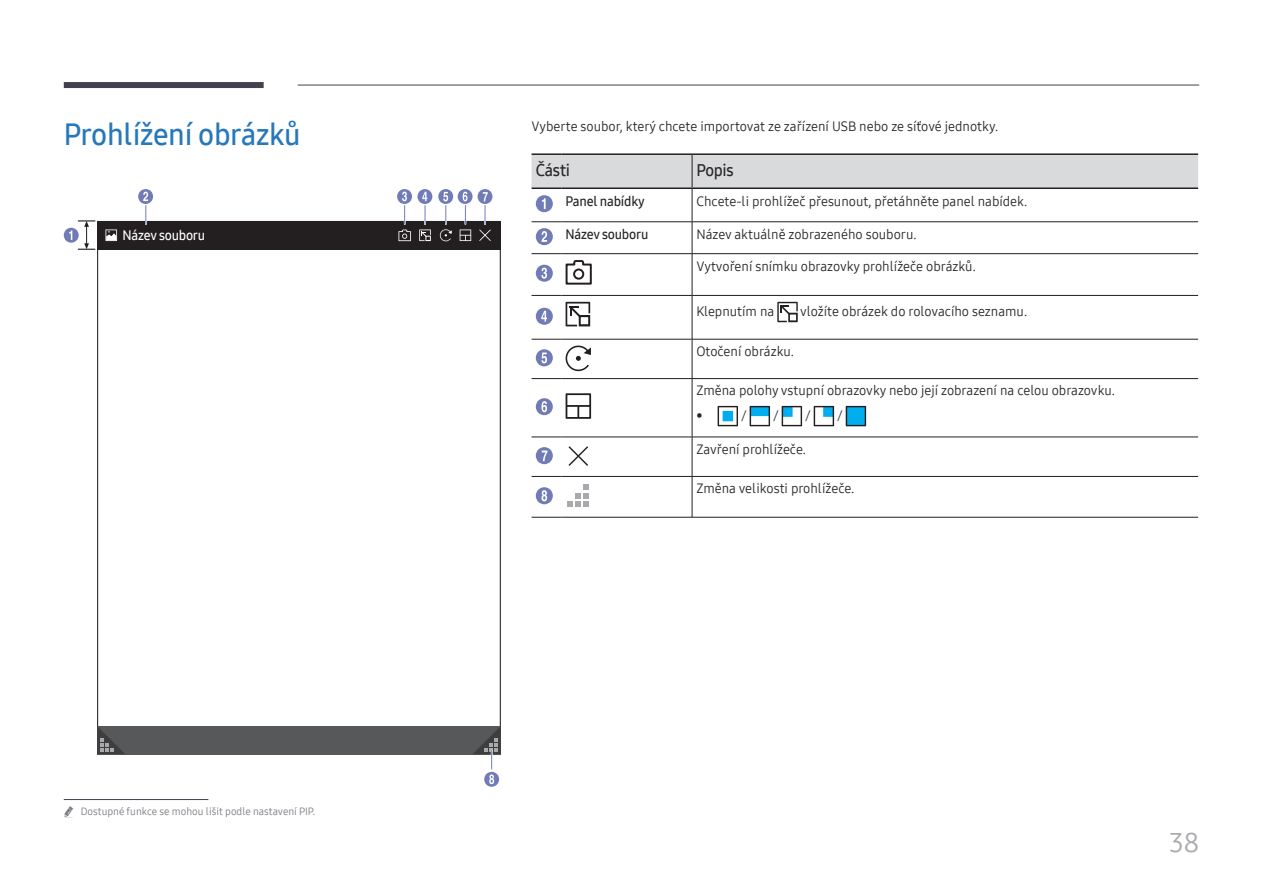
<style>
.page{position:relative;width:1263px;height:893px;background:#fff}
.page>*{position:absolute;margin:0;border:0;box-sizing:border-box;transform-origin:0 0}
.Heading1{font:30px "Samsung One 600";letter-spacing:-.01em;color:#2778ba}
.t1{font:27px "Samsung One 400";color:#a8a9ad}
.Description-header{font:16.5px "Samsung One 600";letter-spacing:-.015em;color:#282526}
.Description{font:13.5px "Samsung One 400";color:#282526}
.Description-Left{font:13.5px "Samsung One 600";letter-spacing:-.015em;color:#282526}
.Description_Bold{font:13.5px "Samsung One 600";letter-spacing:-.015em;color:#fff}
.t2{font:10.5px "Samsung One 400";color:#7b7a83}
</style>
<div class="page">
<div style="left:64px;top:82px;width:200px;height:6px;background:#44414e"></div>
<hr style="left:298px;top:85px;width:901px;height:1px;background:#44414e">
<hr style="left:64px;top:799px;width:144px;height:1px;background:#42404d">
<svg style="left:97px;top:221px;width:404px;height:505px"></svg>
<div style="left:97px;top:726px;width:404px;height:28px;background:#57585a"></div>
<svg style="left:97px;top:726px;width:28px;height:28px"></svg>
<svg style="left:491px;top:624px;width:1px;height:15px"></svg>
<svg style="left:105px;top:229px;width:12px;height:12px"></svg>
<svg style="left:64px;top:220px;width:31px;height:30px"></svg>
<svg style="left:138px;top:189px;width:15px;height:35px"></svg>
<svg style="left:473px;top:726px;width:28px;height:61px"></svg>
<svg style="left:478px;top:189px;width:14px;height:52px"></svg>
<svg style="left:438px;top:189px;width:34px;height:52px"></svg>
<svg style="left:397px;top:189px;width:35px;height:53px"></svg>
<div style="left:531px;top:155px;width:667px;height:32px;background:#d9dadc"></div>
<hr style="left:531px;top:153px;width:30px;height:2px;background:#231f20">
<hr style="left:561px;top:153px;width:131px;height:2px;background:#231f20">
<hr style="left:531px;top:187px;width:30px;height:2px;background:#231f20">
<hr style="left:561px;top:187px;width:131px;height:2px;background:#231f20">
<hr style="left:692px;top:153px;width:506px;height:2px;background:#231f20">
<hr style="left:692px;top:187px;width:506px;height:2px;background:#231f20">
<hr style="left:692px;top:155px;width:1px;height:32px;background:#231f20">
<hr style="left:531px;top:222px;width:30px;height:1px;background:#231f20">
<hr style="left:561px;top:222px;width:131px;height:1px;background:#231f20">
<hr style="left:531px;top:253px;width:30px;height:1px;background:#231f20">
<hr style="left:531px;top:295px;width:30px;height:1px;background:#231f20">
<hr style="left:561px;top:253px;width:131px;height:1px;background:#231f20">
<hr style="left:561px;top:295px;width:131px;height:1px;background:#231f20">
<hr style="left:531px;top:339px;width:30px;height:1px;background:#231f20">
<hr style="left:561px;top:339px;width:131px;height:1px;background:#231f20">
<hr style="left:561px;top:378px;width:131px;height:1px;background:#231f20">
<hr style="left:561px;top:437px;width:131px;height:1px;background:#231f20">
<hr style="left:531px;top:378px;width:30px;height:1px;background:#231f20">
<hr style="left:531px;top:437px;width:30px;height:1px;background:#231f20">
<hr style="left:531px;top:476px;width:30px;height:1px;background:#231f20">
<hr style="left:561px;top:476px;width:131px;height:1px;background:#231f20">
<hr style="left:531px;top:517px;width:30px;height:1px;background:#231f20">
<hr style="left:692px;top:222px;width:506px;height:1px;background:#231f20">
<hr style="left:692px;top:253px;width:506px;height:1px;background:#231f20">
<hr style="left:692px;top:295px;width:506px;height:1px;background:#231f20">
<hr style="left:692px;top:339px;width:506px;height:1px;background:#231f20">
<hr style="left:692px;top:378px;width:506px;height:1px;background:#231f20">
<hr style="left:692px;top:437px;width:506px;height:1px;background:#231f20">
<hr style="left:692px;top:476px;width:506px;height:1px;background:#231f20">
<hr style="left:692px;top:517px;width:506px;height:1px;background:#231f20">
<hr style="left:692px;top:189px;width:1px;height:33px;background:#231f20">
<hr style="left:692px;top:222px;width:1px;height:31px;background:#231f20">
<hr style="left:692px;top:254px;width:1px;height:41px;background:#231f20">
<hr style="left:692px;top:296px;width:1px;height:43px;background:#231f20">
<hr style="left:692px;top:339px;width:1px;height:39px;background:#231f20">
<hr style="left:692px;top:379px;width:1px;height:58px;background:#231f20">
<hr style="left:692px;top:437px;width:1px;height:39px;background:#231f20">
<hr style="left:692px;top:477px;width:1px;height:40px;background:#231f20">
<hr style="left:561px;top:517px;width:131px;height:1px;background:#231f20">
<svg style="left:536px;top:195px;width:17px;height:17px"></svg>
<svg style="left:536px;top:228px;width:17px;height:17px"></svg>
<svg style="left:536px;top:265px;width:17px;height:17px"></svg>
<svg style="left:566px;top:260px;width:26px;height:25px"></svg>
<svg style="left:536px;top:308px;width:17px;height:17px"></svg>
<svg style="left:566px;top:302px;width:25px;height:25px"></svg>
<svg style="left:777px;top:302px;width:21px;height:21px"></svg>
<svg style="left:536px;top:349px;width:17px;height:17px"></svg>
<svg style="left:566px;top:346px;width:25px;height:25px"></svg>
<svg style="left:536px;top:398px;width:17px;height:17px"></svg>
<svg style="left:566px;top:393px;width:25px;height:26px"></svg>
<svg style="left:718px;top:406px;width:20px;height:20px"></svg>
<svg style="left:750px;top:406px;width:20px;height:20px"></svg>
<svg style="left:782px;top:406px;width:20px;height:20px"></svg>
<svg style="left:814px;top:406px;width:20px;height:20px"></svg>
<svg style="left:846px;top:406px;width:20px;height:20px"></svg>
<svg style="left:536px;top:447px;width:17px;height:17px"></svg>
<svg style="left:568px;top:446px;width:20px;height:20px"></svg>
<svg style="left:536px;top:487px;width:17px;height:17px"></svg>
<svg style="left:568px;top:485px;width:21px;height:21px"></svg>
<p class="Heading1" style="left:64px;top:114px;width:238px">Prohlížení obrázků</p>
<p class="Description_Bold" style="left:122px;top:226px;width:84px">Název souboru</p>
<p class="t2" style="left:81px;top:805px;width:236px">Dostupné funkce se mohou lišit podle nastavení PIP.</p>
<p class="Description" style="left:531px;top:117px;width:468px">Vyberte soubor, který chcete importovat ze zařízení USB nebo ze síťové jednotky.</p>
<p class="Description-header" style="left:536px;top:159px;width:36px">Části</p>
<p class="Description-header" style="left:696px;top:159px;width:39px">Popis</p>
<p class="Description-Left" style="left:566px;top:193px;width:81px">Panel nabídky</p>
<p class="Description" style="left:696px;top:192px;width:332px">Chcete-li prohlížeč přesunout, přetáhněte panel nabídek.</p>
<p class="Description-Left" style="left:566px;top:225px;width:84px">Název souboru</p>
<p class="Description" style="left:696px;top:225px;width:222px">Název aktuálně zobrazeného souboru.</p>
<p class="Description" style="left:696px;top:257px;width:281px">Vytvoření snímku obrazovky prohlížeče obrázků.</p>
<p class="Description" style="left:696px;top:302px;width:79px">Klepnutím na</p>
<p class="Description" style="left:800px;top:302px;width:228px">vložíte obrázek do rolovacího seznamu.</p>
<p class="Description" style="left:696px;top:342px;width:99px">Otočení obrázku.</p>
<p class="Description" style="left:696px;top:382px;width:420px">Změna polohy vstupní obrazovky nebo její zobrazení na celou obrazovku.</p>
<p class="Description" style="left:696px;top:407px;width:8px">•</p>
<p class="Description" style="left:741px;top:407px;width:7px">/</p>
<p class="Description" style="left:773px;top:407px;width:7px">/</p>
<p class="Description" style="left:805px;top:407px;width:7px">/</p>
<p class="Description" style="left:837px;top:407px;width:7px">/</p>
<p class="Description" style="left:696px;top:440px;width:111px">Zavření prohlížeče.</p>
<p class="Description" style="left:696px;top:479px;width:160px">Změna velikosti prohlížeče.</p>
<h2 class="t1" style="left:1169px;top:825px;width:32px">38</h2>
</div>
